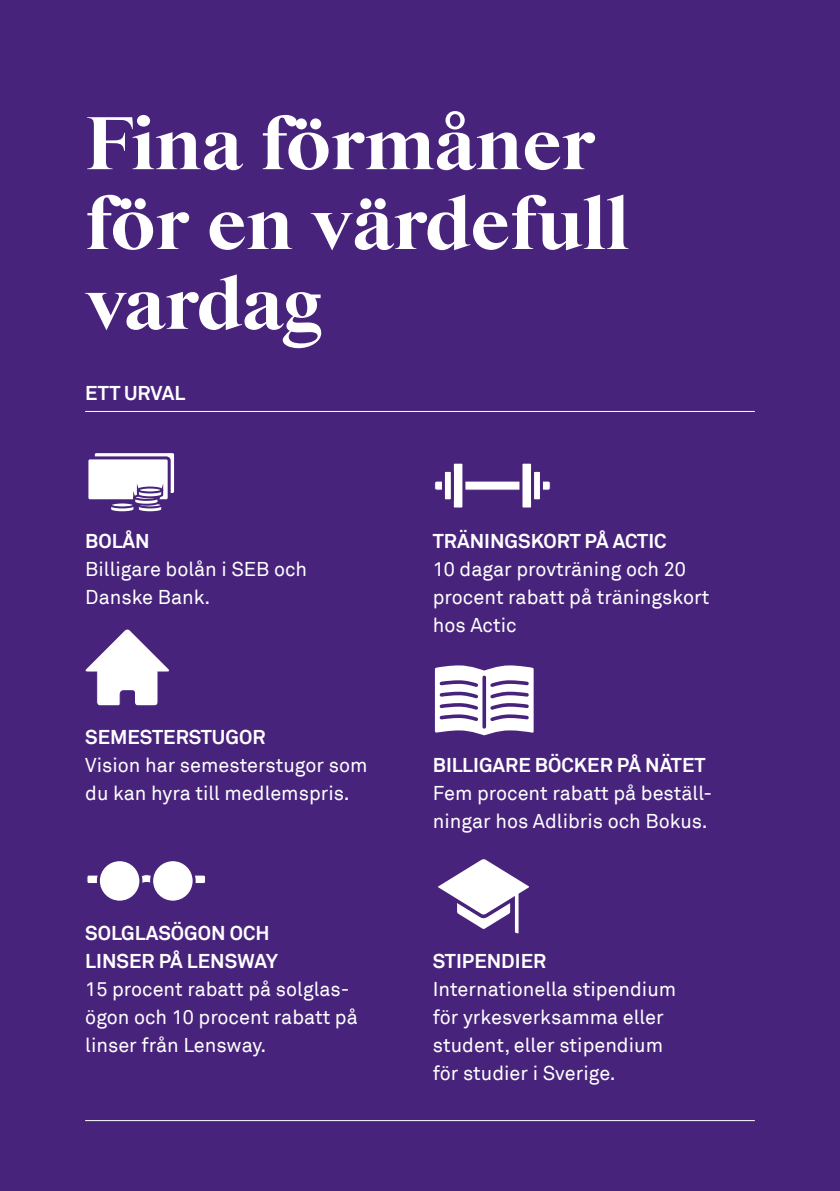
<style>
.page{position:relative;width:840px;height:1191px;background:#fff}
.page>*{position:absolute;margin:0;border:0;box-sizing:border-box;transform-origin:0 0}
.t1{font:800 75.8px/79.8px "Starling";color:#fff}
.t2{font:20px/28px "Akkurat";color:#fff}
.t3{font:700 20px/28px "Akkurat";color:#fff}
</style>
<div class="page">
<div style="left:0;top:0;width:839px;height:1191px;background:#48237c"></div>
<hr style="left:85px;top:1120px;width:669px;height:1px;background:#fff">
<hr style="left:85px;top:411px;width:669px;height:1px;background:#fff">
<div style="left:434px;top:481px;width:116px;height:9px;background:#fff;border-radius:2px"></div>
<div style="left:434px;top:480px;width:116px;height:10px;border:1px solid #48237c;border-radius:2px"></div>
<div style="left:452px;top:462px;width:11px;height:47px;background:#fff;border-radius:2px"></div>
<div style="left:450px;top:461px;width:15px;height:49px;border:3px solid #48237c;border-radius:2px"></div>
<div style="left:443px;top:470px;width:9px;height:31px;background:#fff;border-radius:2px"></div>
<div style="left:441px;top:469px;width:12px;height:33px;border:3px solid #48237c;border-radius:2px"></div>
<div style="left:520px;top:462px;width:12px;height:47px;background:#fff;border-radius:2px"></div>
<div style="left:519px;top:461px;width:14px;height:49px;border:3px solid #48237c;border-radius:2px"></div>
<svg style="left:532px;top:470px;width:9px;height:31px"></svg>
<div style="left:530px;top:469px;width:12px;height:33px;border:3px solid #48237c;border-radius:2px"></div>
<div style="left:87px;top:875px;width:13px;height:8px;background:#fff;border-radius:2px"></div>
<div style="left:86px;top:874px;width:14px;height:10px;border:1px solid #48237c;border-radius:2px"></div>
<div style="left:192px;top:875px;width:13px;height:8px;background:#fff;border-radius:2px"></div>
<div style="left:192px;top:874px;width:14px;height:10px;border:1px solid #48237c;border-radius:2px"></div>
<svg style="left:142px;top:874px;width:9px;height:9px"></svg>
<div style="left:98px;top:859px;width:43px;height:43px;background:#fff;border-radius:50%"></div>
<div style="left:97px;top:858px;width:45px;height:45px;border:3px solid #48237c;border-radius:50%"></div>
<div style="left:151px;top:859px;width:43px;height:43px;background:#fff;border-radius:50%"></div>
<div style="left:150px;top:858px;width:45px;height:45px;border:3px solid #48237c;border-radius:50%"></div>
<div style="left:93px;top:451px;width:82px;height:43px;background:#fff;border-radius:3px"></div>
<div style="left:92px;top:450px;width:85px;height:46px;border:3px solid #48237c;border-radius:3px"></div>
<div style="left:87px;top:458px;width:82px;height:43px;background:#fff;border-radius:3px"></div>
<div style="left:85px;top:456px;width:85px;height:46px;border:3px solid #48237c;border-radius:3px"></div>
<div style="left:137px;top:486px;width:26px;height:8px;border:2px solid #48237c;border-radius:50%"></div>
<svg style="left:108px;top:488px;width:56px;height:24px"></svg>
<svg style="left:85px;top:629px;width:84px;height:77px"></svg>
<svg style="left:434px;top:665px;width:100px;height:71px"></svg>
<svg style="left:438px;top:859px;width:91px;height:74px"></svg>
<h1 class="t1" style="left:85px;top:105px;width:545px">Fina förmåner för en värdefull vardag</h1>
<p class="t3" style="left:85px;top:379px;width:102px">ETT URVAL</p>
<p class="t3" style="left:85px;top:527px;width:66px">BOLÅN</p>
<p class="t2" style="left:85px;top:555px;width:223px">Billigare bolån i SEB och<br>Danske Bank.</p>
<p class="t3" style="left:85px;top:723px;width:181px">SEMESTERSTUGOR</p>
<p class="t2" style="left:85px;top:751px;width:283px">Vision har semesterstugor som du kan hyra till medlemspris.</p>
<p class="t3" style="left:85px;top:919px;width:194px">SOLGLASÖGON OCH<br>LINSER PÅ LENSWAY</p>
<p class="t2" style="left:85px;top:975px;width:274px">15 procent rabatt på solglas&shy;ögon och 10 procent rabatt på linser från Lensway.</p>
<p class="t3" style="left:432px;top:527px;width:235px">TRÄNINGSKORT PÅ ACTIC</p>
<p class="t2" style="left:432px;top:555px;width:278px">10 dagar provträning och 20 procent rabatt på träningskort hos Actic</p>
<p class="t3" style="left:432px;top:751px;width:274px">BILLIGARE BÖCKER PÅ NÄTET</p>
<p class="t2" style="left:432px;top:779px;width:281px">Fem procent rabatt på beställ&shy;ningar hos Adlibris och Bokus.</p>
<p class="t3" style="left:432px;top:947px;width:115px">STIPENDIER</p>
<p class="t2" style="left:432px;top:975px;width:245px">Internationella stipendium för yrkesverksamma eller student, eller stipendium för studier i Sverige.</p>
</div>
